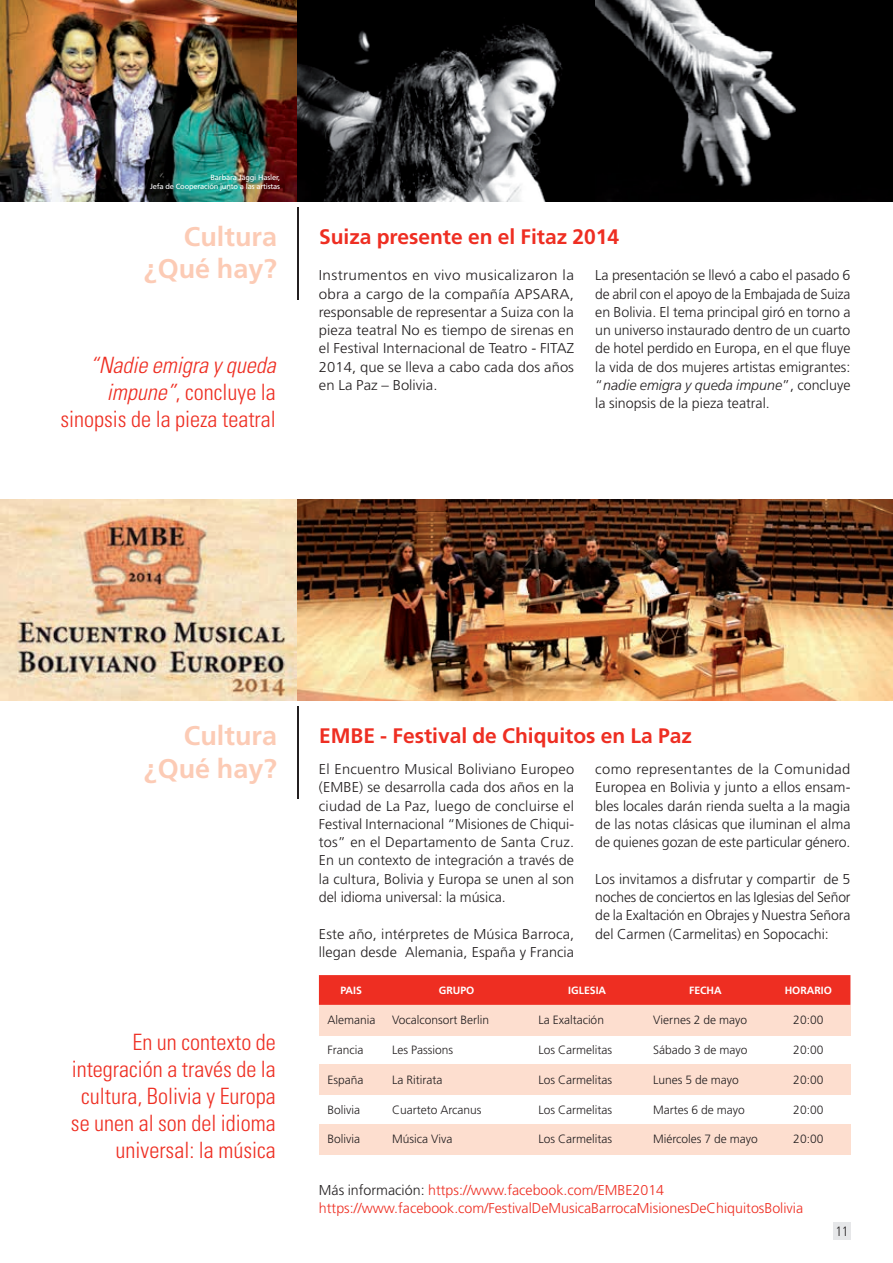
<style>
.page{position:relative;width:893px;height:1263px;background:#fff}
.page>*{position:absolute;margin:0;border:0;box-sizing:border-box;transform-origin:0 0}
.t1{font:700 27px/32.4px "Frutiger LT Std";color:#fccbb5;text-align:right}
.t2{font:300 condensed 22.5px/27px "Univers LT Std";color:#ee2e22;text-align:right}
.t3{font:700 21px "Frutiger LT Std";color:#ee2e22}
.t4{font:300 14.25px/18.3px "Frutiger LT Std";color:#231f20;text-align:justify}
.t5{font:300 14.25px/18.3px "Frutiger LT Std";color:#231f20;text-align:justify;scale:1.07 1}
.t6{font:300 14.25px/18.3px "Frutiger LT Std";color:#ee2e22}
.t7{font:300 condensed 13.5px "Frutiger LT Std";color:#231f20}
.t8{font:300 12px "Frutiger LT Std";color:#231f20}
.t9{font:700 10.5px "Frutiger LT Std";color:#fff}
.t10{font:7.5px/9px "Frutiger LT Std";letter-spacing:-.025em;color:#fff;text-align:right}
.s1{font-style:italic}
.s2{color:#231f20}
</style>
<div class="page">
<div style="left:833px;top:1222px;width:17px;height:17px;background:#e6e7e9"></div>
<hr style="left:297px;top:207px;width:1px;height:92px;background:#231f20">
<hr style="left:297px;top:707px;width:1px;height:92px;background:#231f20">
<img style="left:0;top:0;width:298px;height:201px">
<img style="left:0;top:500px;width:298px;height:201px">
<svg style="left:298px;top:0;width:297px;height:201px;background:#303132"></svg>
<img style="left:595px;top:0;width:298px;height:201px">
<img style="left:298px;top:500px;width:595px;height:201px">
<div style="left:319px;top:1005px;width:531px;height:30px;background:#fddecf"></div>
<div style="left:319px;top:1064px;width:531px;height:30px;background:#fddecf"></div>
<div style="left:319px;top:1124px;width:531px;height:31px;background:#fddecf"></div>
<div style="left:319px;top:975px;width:531px;height:30px;background:#ee2e22"></div>
<p class="t10" style="left:150px;top:173px;width:131px">Barbara Jäggi Hasler,<br>Jefa de Cooperación junto a las artistas</p>
<h1 class="t1" style="left:144px;top:220px;width:134px">Cultura ¿Qué hay?</h1>
<h2 class="t2" style="left:60px;top:351px;width:217px"><span class="s1">“Nadie emigra y queda impune”</span>, concluye la sinopsis de la pieza teatral</h2>
<h3 class="t3" style="left:319px;top:224px;width:302px">Suiza presente en el Fitaz 2014</h3>
<p class="t5" style="left:319px;top:266px;width:240px">Instrumentos en vivo musicalizaron la obra a cargo de la compañía APSARA, responsable de representar a Suiza con la pieza teatral No es tiempo de sirenas en el Festival Internacional de Teatro - FITAZ 2014, que se lleva a cabo cada dos años en La Paz – Bolivia.</p>
<p class="t4" style="left:595px;top:266px;width:257px">La presentación se llevó a cabo el pasado 6 de abril con el apoyo de la Embajada de Suiza en Bolivia. El tema principal giró en torno a un universo instaurado dentro de un cuarto de hotel perdido en Europa, en el que fluye la vida de dos mujeres artistas emigrantes: “<span class="s1">nadie emigra y queda impune</span>”, concluye la sinopsis de la pieza teatral.</p>
<h1 class="t1" style="left:144px;top:720px;width:134px">Cultura ¿Qué hay?</h1>
<h2 class="t2" style="left:71px;top:1028px;width:206px">En un contexto de integración a través de la cultura, Bolivia y Europa se unen al son del idioma universal: la música</h2>
<h3 class="t3" style="left:319px;top:724px;width:374px">EMBE - Festival de Chiquitos en La Paz</h3>
<p class="t4" style="left:319px;top:760px;width:257px">El Encuentro Musical Boliviano Europeo (EMBE) se desarrolla cada dos años en la ciudad de La Paz, luego de concluirse el Festival Internacional “Misiones de Chiqui&shy;tos” en el Departamento de Santa Cruz.<br>En un contexto de integración a través de la cultura, Bolivia y Europa se unen al son del idioma universal: la música.</p>
<p class="t4" style="left:319px;top:925px;width:257px">Este año, intérpretes de Música Barroca, llegan desde Alemania, España y Francia</p>
<p class="t4" style="left:595px;top:760px;width:257px">como representantes de la Comunidad Europea en Bolivia y junto a ellos ensam&shy;bles locales darán rienda suelta a la magia de las notas clásicas que iluminan el alma de quienes gozan de este particular género.</p>
<p class="t4" style="left:595px;top:870px;width:257px">Los invitamos a disfrutar y compartir de 5 noches de conciertos en las Iglesias del Señor de la Exaltación en Obrajes y Nuestra Señora del Carmen (Carmelitas) en Sopocachi:</p>
<p class="t9" style="left:341px;top:984px;width:23px">PAIS</p>
<p class="t9" style="left:439px;top:984px;width:37px">GRUPO</p>
<p class="t9" style="left:568px;top:984px;width:39px">IGLESIA</p>
<p class="t9" style="left:689px;top:984px;width:34px">FECHA</p>
<p class="t9" style="left:785px;top:984px;width:49px">HORARIO</p>
<p class="t8" style="left:327px;top:1013px;width:49px">Alemania</p>
<p class="t8" style="left:392px;top:1013px;width:99px">Vocalconsort Berlin</p>
<p class="t8" style="left:538px;top:1013px;width:67px">La Exaltación</p>
<p class="t8" style="left:653px;top:1013px;width:95px">Viernes 2 de mayo</p>
<p class="t8" style="left:793px;top:1013px;width:32px">20:00</p>
<p class="t8" style="left:327px;top:1043px;width:37px">Francia</p>
<p class="t8" style="left:392px;top:1043px;width:63px">Les Passions</p>
<p class="t8" style="left:538px;top:1043px;width:75px">Los Carmelitas</p>
<p class="t8" style="left:653px;top:1043px;width:96px">Sábado 3 de mayo</p>
<p class="t8" style="left:793px;top:1043px;width:32px">20:00</p>
<p class="t8" style="left:327px;top:1073px;width:38px">España</p>
<p class="t8" style="left:392px;top:1073px;width:52px">La Ritirata</p>
<p class="t8" style="left:538px;top:1073px;width:75px">Los Carmelitas</p>
<p class="t8" style="left:653px;top:1073px;width:87px">Lunes 5 de mayo</p>
<p class="t8" style="left:793px;top:1073px;width:32px">20:00</p>
<p class="t8" style="left:327px;top:1102px;width:34px">Bolivia</p>
<p class="t8" style="left:392px;top:1102px;width:91px">Cuarteto Arcanus</p>
<p class="t8" style="left:538px;top:1102px;width:75px">Los Carmelitas</p>
<p class="t8" style="left:653px;top:1102px;width:93px">Martes 6 de mayo</p>
<p class="t8" style="left:793px;top:1102px;width:32px">20:00</p>
<p class="t8" style="left:327px;top:1132px;width:34px">Bolivia</p>
<p class="t8" style="left:392px;top:1132px;width:62px">Música Viva</p>
<p class="t8" style="left:538px;top:1132px;width:75px">Los Carmelitas</p>
<p class="t8" style="left:653px;top:1132px;width:106px">Miércoles 7 de mayo</p>
<p class="t8" style="left:793px;top:1132px;width:32px">20:00</p>
<p class="t6" style="left:319px;top:1181px;width:486px"><span class="s2">Más información:</span> https://www.facebook.com/EMBE2014 https://www.facebook.com/FestivalDeMusicaBarrocaMisionesDeChiquitosBolivia</p>
<p class="t7" style="left:835px;top:1223px;width:14px">11</p>
</div>
